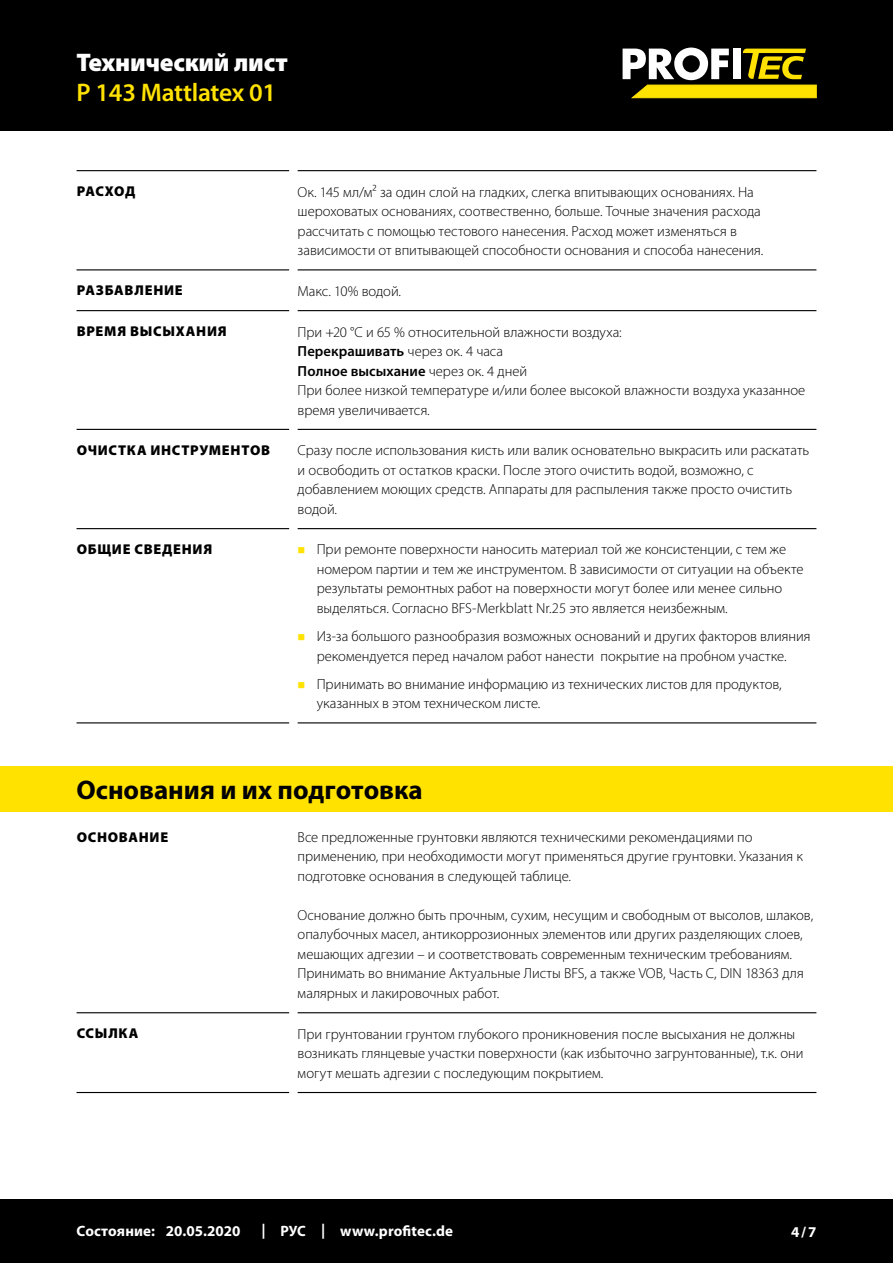
<style>
.page{position:relative;width:893px;height:1263px;background:#fff}
.page>*{position:absolute;margin:0;border:0;box-sizing:border-box;transform-origin:0 0}
.CB_AF_Kapitel_Uebers{font:700 27px "Myriad Pro";color:#000}
.t1{font:900 25.5px "Myriad Pro";letter-spacing:-.01em;color:#fff}
.t2{font:600 25.5px "Myriad Pro";letter-spacing:-.01em;color:#ffe200}
.t3{font:700 15px "Myriad Pro";letter-spacing:.005em;color:#fff}
.CB_AF_Text_Standard{font:300 14.7px/19.5px "Myriad Pro";color:#000}
.CB_AF_Abschnitt_Uebe{font:900 14.25px "Myriad Pro";letter-spacing:.05em;color:#000}
.s1{font-weight:600}
</style>
<div class="page">
<div style="left:0;top:0;width:893px;height:131px;background:#000"></div>
<div style="left:0;top:1199px;width:893px;height:64px;background:#000"></div>
<svg style="left:623px;top:48px;width:193px;height:50px"></svg>
<hr style="left:77px;top:170px;width:212px;height:1px;background:#000">
<hr style="left:298px;top:170px;width:518px;height:1px;background:#000">
<hr style="left:77px;top:269px;width:212px;height:1px;background:#000">
<hr style="left:298px;top:269px;width:518px;height:1px;background:#000">
<hr style="left:77px;top:310px;width:212px;height:1px;background:#000">
<hr style="left:298px;top:310px;width:518px;height:1px;background:#000">
<hr style="left:77px;top:429px;width:212px;height:1px;background:#000">
<hr style="left:298px;top:429px;width:518px;height:1px;background:#000">
<hr style="left:77px;top:528px;width:212px;height:1px;background:#000">
<hr style="left:298px;top:528px;width:518px;height:1px;background:#000">
<hr style="left:77px;top:722px;width:212px;height:1px;background:#000">
<hr style="left:298px;top:722px;width:518px;height:1px;background:#000">
<hr style="left:77px;top:1012px;width:212px;height:1px;background:#000">
<hr style="left:298px;top:1012px;width:518px;height:1px;background:#000">
<hr style="left:77px;top:1092px;width:212px;height:1px;background:#000">
<hr style="left:298px;top:1092px;width:518px;height:1px;background:#000">
<div style="left:0;top:766px;width:893px;height:46px;background:#ffe200"></div>
<h2 class="t1" style="left:77px;top:48px;width:213px">Технический лист</h2>
<h2 class="t2" style="left:77px;top:79px;width:201px">P 143 Mattlatex 01</h2>
<p class="CB_AF_Abschnitt_Uebe" style="left:77px;top:183px;width:60px">РАСХОД</p>
<p class="CB_AF_Text_Standard" style="left:298px;top:182px;width:467px">Ок. 145 мл/м² за один слой на гладких, слегка впитывающих основаниях. На шероховатых основаниях, соотвественно, больше. Точные значения расхода рассчитать с помощью тестового нанесения. Расход может изменяться в зависимости от впитывающей способности основания и способа нанесения.</p>
<p class="CB_AF_Abschnitt_Uebe" style="left:77px;top:283px;width:108px">РАЗБАВЛЕНИЕ</p>
<p class="CB_AF_Text_Standard" style="left:298px;top:281px;width:105px">Макс. 10% водой.</p>
<p class="CB_AF_Abschnitt_Uebe" style="left:77px;top:323px;width:152px">ВРЕМЯ ВЫСЫХАНИЯ</p>
<p class="CB_AF_Text_Standard" style="left:298px;top:322px;width:509px">При +20 °C и 65 % относительной влажности воздуха:<br><span class="s1">Перекрашивать</span> через ок. 4 часа<br><span class="s1">Полное высыхание</span> через ок. 4 дней<br>При более низкой температуре и/или более высокой влажности воздуха указанное время увеличивается.</p>
<p class="CB_AF_Abschnitt_Uebe" style="left:77px;top:442px;width:195px">ОЧИСТКА ИНСТРУМЕНТОВ</p>
<p class="CB_AF_Text_Standard" style="left:298px;top:441px;width:513px">Сразу после использования кисть или валик основательно выкрасить или раскатать и освободить от остатков краски. После этого очистить водой, возможно, с добавлением моющих средств. Аппараты для распыления также просто очистить водой.</p>
<p class="CB_AF_Abschnitt_Uebe" style="left:77px;top:541px;width:137px">ОБЩИЕ СВЕДЕНИЯ</p>
<p class="CB_AF_Text_Standard" style="left:317px;top:540px;width:488px">При ремонте поверхности наносить материал той же консистенции, с тем же номером партии и тем же инструментом. В зависимости от ситуации на объекте результаты ремонтных работ на поверхности могут более или менее сильно выделяться. Согласно BFS-Merkblatt Nr.25 это является неизбежным.</p>
<p class="CB_AF_Text_Standard" style="left:317px;top:627px;width:495px">Из-за большого разнообразия возможных оснований и других факторов влияния рекомендуется перед началом работ нанести покрытие на пробном участке.</p>
<p class="CB_AF_Text_Standard" style="left:317px;top:674px;width:466px">Принимать во внимание информацию из технических листов для продуктов, указанных в этом техническом листе.</p>
<p class="CB_AF_Kapitel_Uebers" style="left:77px;top:775px;width:348px">Основания и их подготовка</p>
<p class="CB_AF_Abschnitt_Uebe" style="left:77px;top:829px;width:93px">ОСНОВАНИЕ</p>
<p class="CB_AF_Text_Standard" style="left:298px;top:827px;width:507px">Все предложенные грунтовки являются техническими рекомендациями по применению, при необходимости могут применяться другие грунтовки. Указания к подготовке основания в следующей таблице.</p>
<p class="CB_AF_Text_Standard" style="left:298px;top:905px;width:517px">Основание должно быть прочным, сухим, несущим и свободным от высолов, шлаков, опалубочных масел, антикоррозионных элементов или других разделяющих слоев, мешающих адгезии – и соответствовать современным техническим требованиям.<br>Принимать во внимание Актуальные Листы BFS, а также VOB, Часть С, DIN 18363 для малярных и лакировочных работ.</p>
<p class="CB_AF_Abschnitt_Uebe" style="left:77px;top:1025px;width:63px">ССЫЛКА</p>
<p class="CB_AF_Text_Standard" style="left:298px;top:1024px;width:507px">При грунтовании грунтом глубокого проникновения после высыхания не должны возникать глянцевые участки поверхности (как избыточно загрунтованные), т.к. они могут мешать адгезии с последующим покрытием.</p>
<p class="t3" style="left:77px;top:1222px;width:165px">Состояние: 20.05.2020</p>
<p class="t3" style="left:261px;top:1222px;width:193px">| РУС | www.profitec.de</p>
<p class="t3" style="left:791px;top:1223px;width:27px">4/7</p>
</div>
